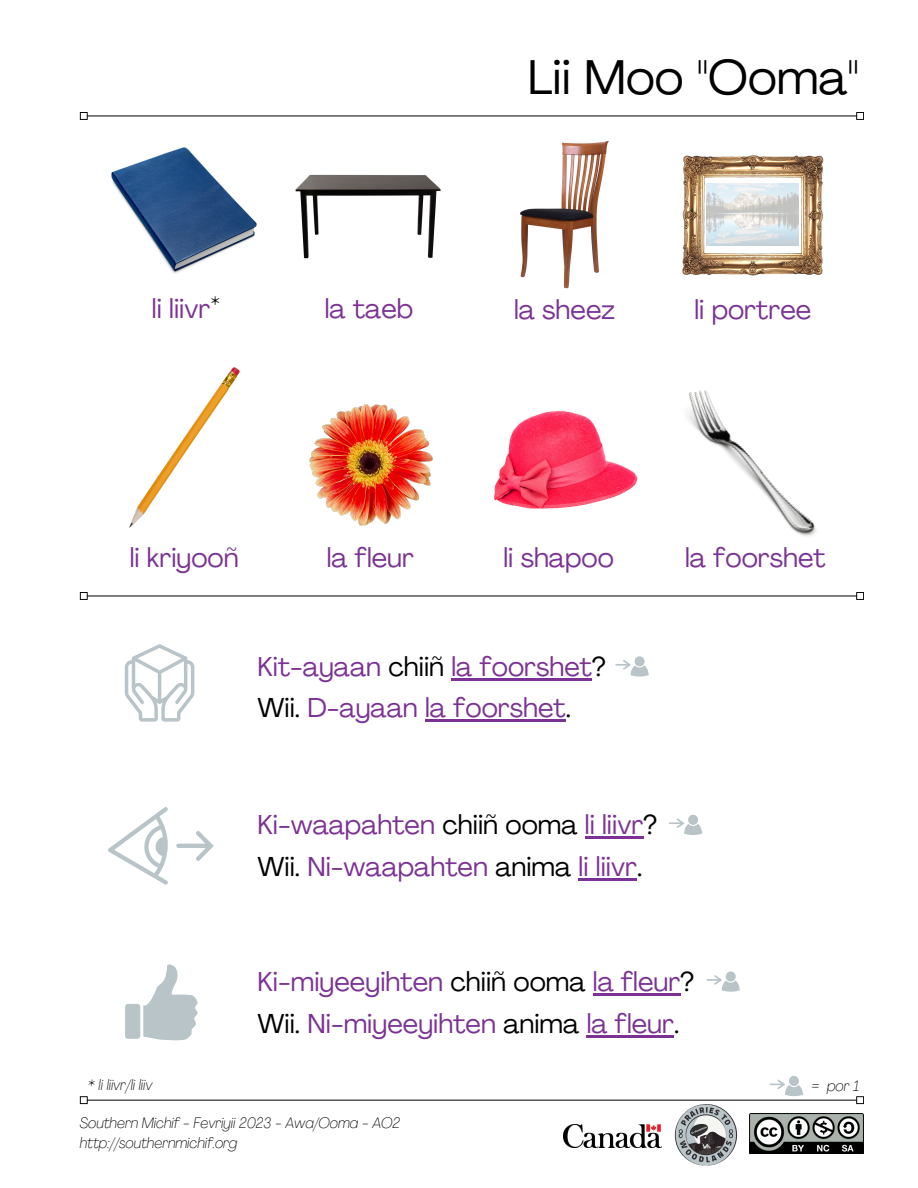
<style>
.page{position:relative;width:918px;height:1188px;background:#fff}
.page>*{position:absolute;margin:0;border:0;box-sizing:border-box;transform-origin:0 0}
.t1{font:48px "Agrandir";color:#000}
.t2{font:27px/41.7px "Agrandir";color:#7b3294}
.t3{font:italic 100 15px/20.2px "Agrandir";color:#000}
.s1{color:#000}
</style>
<div class="page">
<img style="left:494px;top:410px;width:144px;height:99px">
<img style="left:112px;top:148px;width:145px;height:125px">
<img style="left:295px;top:174px;width:146px;height:85px">
<img style="left:520px;top:141px;width:89px;height:147px">
<img style="left:682px;top:155px;width:142px;height:121px">
<img style="left:707px;top:184px;width:92px;height:61px">
<img style="left:130px;top:368px;width:110px;height:159px">
<img style="left:310px;top:404px;width:122px;height:122px">
<img style="left:687px;top:390px;width:129px;height:147px">
<svg style="left:80px;top:112px;width:784px;height:8px"></svg>
<svg style="left:80px;top:592px;width:784px;height:8px"></svg>
<hr style="left:452px;top:678px;width:140px;height:2px;background:#7b3294">
<hr style="left:425px;top:720px;width:141px;height:2px;background:#7b3294">
<hr style="left:593px;top:993px;width:87px;height:3px;background:#7b3294">
<hr style="left:587px;top:1035px;width:87px;height:2px;background:#7b3294">
<svg style="left:615px;top:656px;width:34px;height:21px"></svg>
<svg style="left:669px;top:815px;width:33px;height:20px"></svg>
<svg style="left:707px;top:971px;width:33px;height:21px"></svg>
<svg style="left:143px;top:964px;width:55px;height:77px"></svg>
<div style="left:125px;top:1004px;width:15px;height:35px;background:#b8c4c8;border-radius:3px"></div>
<svg style="left:108px;top:807px;width:106px;height:78px"></svg>
<svg style="left:125px;top:644px;width:69px;height:78px"></svg>
<hr style="left:585px;top:837px;width:58px;height:2px;background:#7b3294">
<hr style="left:579px;top:878px;width:58px;height:3px;background:#7b3294">
<img style="left:674px;top:1104px;width:63px;height:62px">
<img style="left:750px;top:1114px;width:114px;height:39px">
<img style="left:564px;top:1124px;width:97px;height:24px">
<svg style="left:80px;top:1076px;width:784px;height:28px"></svg>
<h1 class="t1" style="left:528px;top:58px;width:333px">Lii Moo "Ooma"</h1>
<p class="t2" style="left:152px;top:290px;width:69px">li liivr<sup>*</sup></p>
<p class="t2" style="left:325px;top:290px;width:90px">la taeb</p>
<p class="t2" style="left:514px;top:292px;width:102px">la sheez</p>
<p class="t2" style="left:694px;top:292px;width:119px">li portree</p>
<p class="t2" style="left:130px;top:539px;width:111px">li kriyooñ</p>
<p class="t2" style="left:327px;top:539px;width:89px">la fleur</p>
<p class="t2" style="left:503px;top:539px;width:112px">li shapoo</p>
<p class="t2" style="left:685px;top:539px;width:142px">la foorshet</p>
<p class="t2" style="left:257px;top:648px;width:350px">Kit-ayaan <span class="s1">chiiñ</span> la foorshet<span class="s1">?<br>Wii.</span> D-ayaan la foorshet<span class="s1">.</span></p>
<p class="t2" style="left:257px;top:807px;width:401px">Ki-waapahten <span class="s1">chiiñ ooma</span> li liivr<span class="s1">?<br>Wii.</span> Ni-waapahten <span class="s1">anima</span> li liivr<span class="s1">.</span></p>
<p class="t2" style="left:257px;top:963px;width:438px">Ki-miyeeyihten <span class="s1">chiiñ ooma</span> la fleur<span class="s1">?<br>Wii.</span> Ni-miyeeyihten <span class="s1">anima</span> la fleur<span class="s1">.</span></p>
<p class="t3" style="left:88px;top:1076px;width:66px">* li liivr/li liiv</p>
<p class="t3" style="left:80px;top:1114px;width:322px">Southern Michif - Fevriyii 2023 - Awa/Ooma - AO2 http://southernmichif.org</p>
<p class="t3" style="left:812px;top:1077px;width:49px">= por 1</p>
</div>
